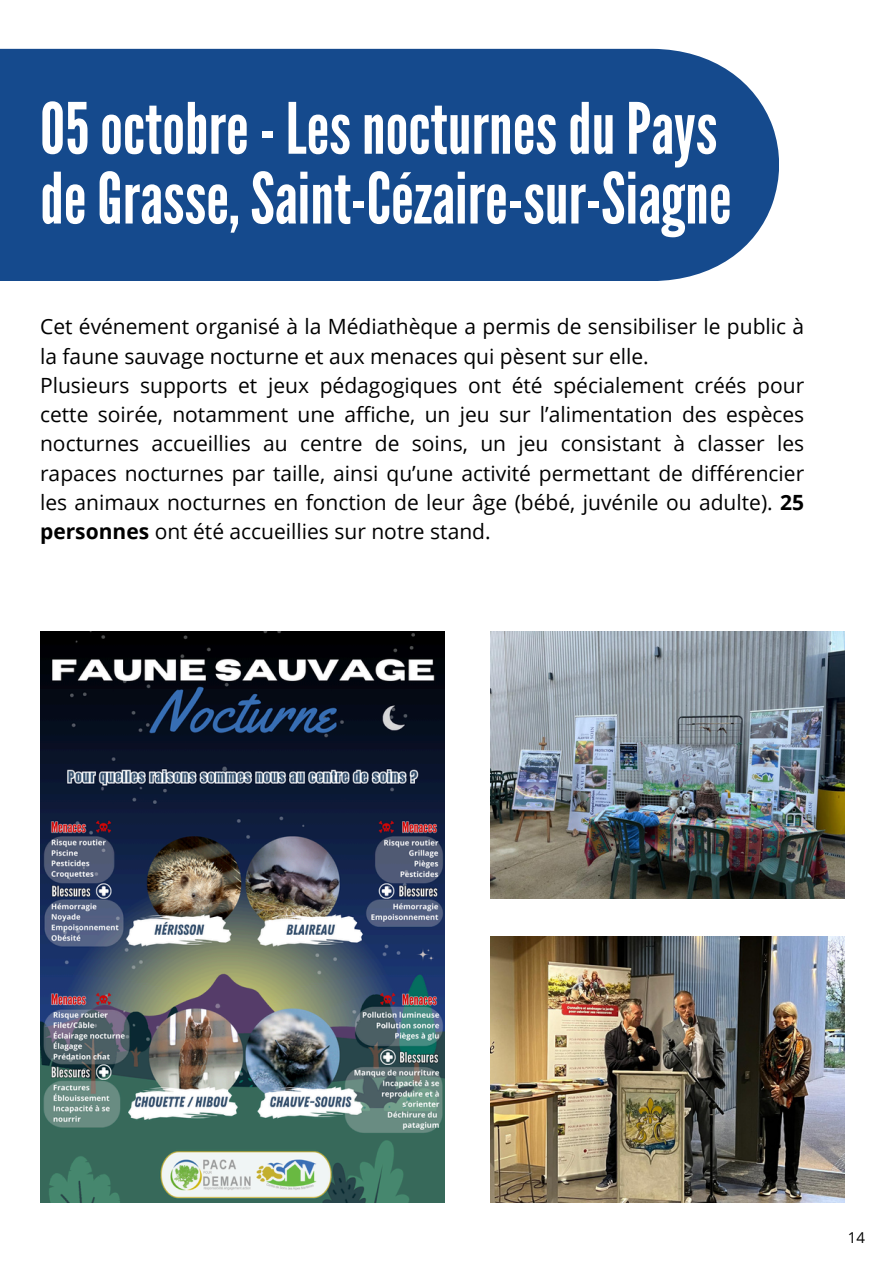
<style>
.page{position:relative;width:894px;height:1264px;background:#fff}
.page>*{position:absolute;margin:0;border:0;box-sizing:border-box;transform-origin:0 0}
.t1{font:70.5px/69.8px "League Gothic";color:#fff}
.t2{font:21px/29.2px "Open Sans";color:#000}
.t3{font:15px "Open Sans";color:#000}
.s1{font-weight:700}
</style>
<div class="page">
<div style="left:0;top:49px;width:778px;height:232px;background:#154a8d"></div>
<img style="left:40px;top:631px;width:404px;height:571px">
<img style="left:490px;top:936px;width:354px;height:266px">
<img style="left:490px;top:631px;width:354px;height:267px">
<p class="t1" style="left:40px;top:95px;width:692px">05octobre- LesnocturnesduPays deGrasse,Saint-Cézaire-sur-Siagne</p>
<h1 class="t2" style="left:40px;top:311px;width:765px">Cet événement organisé à la Médiathèque a permis de sensibiliser le public à la faune sauvage nocturne et aux menaces qui pèsent sur elle.</h1>
<p class="t2" style="left:40px;top:370px;width:765px;text-align:justify">Plusieurs supports et jeux pédagogiques ont été spécialement créés pour cette soirée, notamment une affiche, un jeu sur l’alimentation des espèces nocturnes accueillies au centre de soins, un jeu consistant à classer les rapaces nocturnes par taille, ainsi qu’une activité permettant de différencier les animaux nocturnes en fonction de leur âge (bébé, juvénile ou adulte). <span class="s1">25 personnes</span> ont été accueillies sur notre stand.</p>
<p class="t3" style="left:847px;top:1226px;width:19px">14</p>
</div>
